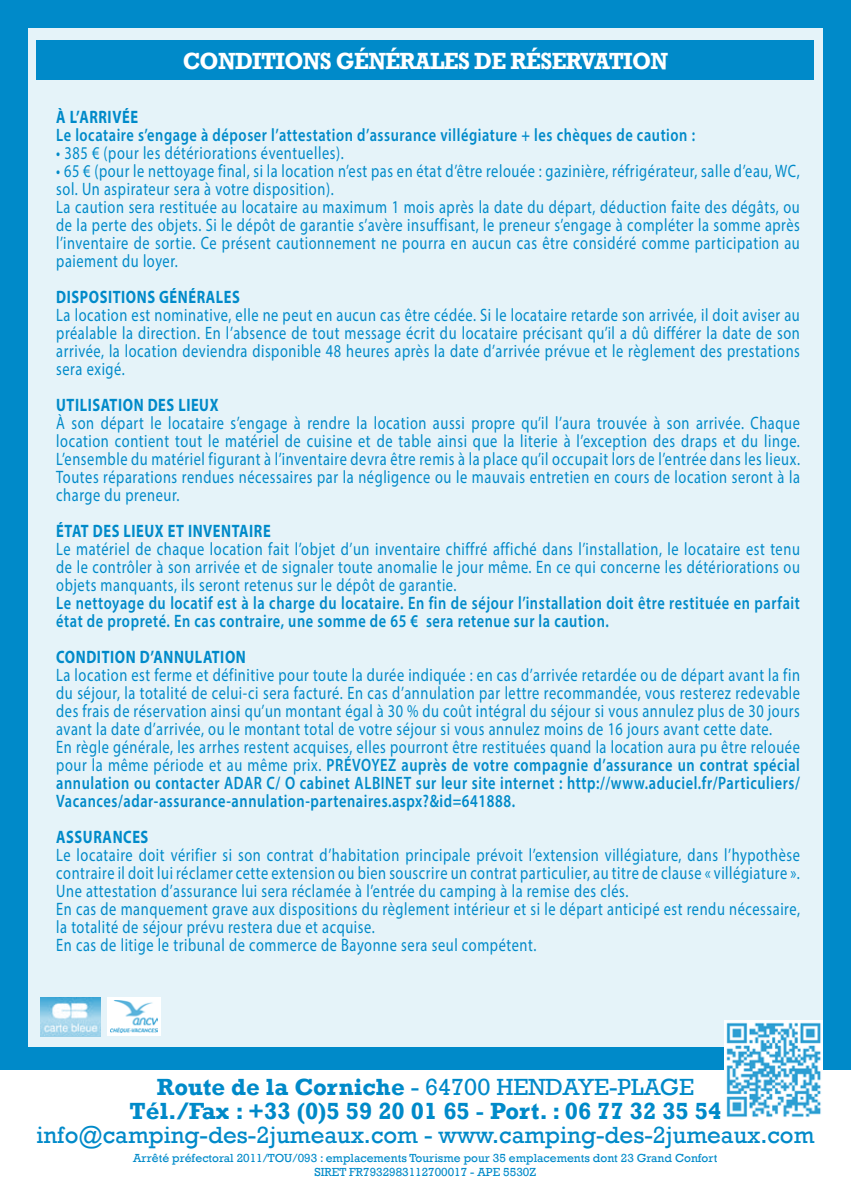
<style>
.page{position:relative;width:851px;height:1191px;background:#fff}
.page>*{position:absolute;margin:0;border:0;box-sizing:border-box;transform-origin:0 0}
.t1{font:700 24px/24px "Rockwell";color:#008ac9;text-align:center}
.t2{font:24px "Rockwell";color:#008ac9}
.t3{font:700 24px "Rockwell";letter-spacing:-.03em;color:#fff;scale:.93 1}
.t4{font:18px/18px "Myriad Pro";letter-spacing:.04em;color:#008ac9;scale:.8 1}
.t5{font:600 18px/18px "Myriad Pro";letter-spacing:.04em;color:#008ac9;scale:.8 1}
.t6{font:700 18px "Myriad Pro";letter-spacing:.04em;color:#008ac9;scale:.8 1}
.t7{font:12px/14.4px "Rockwell";color:#008ac9;text-align:center}
.s1{font-weight:600}
.s2{font-weight:400}
</style>
<div class="page">
<div style="left:0;top:0;width:850px;height:1069px;background:#008ac9"></div>
<div style="left:28px;top:28px;width:794px;height:1018px;background:#e5f3f9"></div>
<img style="left:40px;top:997px;width:61px;height:39px">
<div style="left:107px;top:997px;width:54px;height:39px;background:#fff"></div>
<img style="left:110px;top:1001px;width:47px;height:31px">
<div style="left:37px;top:40px;width:777px;height:39px;background:#008ac9"></div>
<img style="left:724px;top:1020px;width:98px;height:97px">
<h1 class="t3" style="left:183px;top:46px;width:523px">CONDITIONS GÉNÉRALES DE RÉSERVATION</h1>
<p class="t6" style="left:56px;top:105px;width:104px">À L’ARRIVÉE</p>
<p class="t5" style="left:56px;top:126px;width:799px">Le locataire s’engage à déposer l’attestation d’assurance villégiature + les chèques de caution :</p>
<p class="t4" style="left:56px;top:144px;width:361px">• 385 € (pour les détériorations éventuelles).</p>
<p class="t4" style="left:56px;top:162px;width:930px">• 65 € (pour le nettoyage final, si la location n’est pas en état d’être relouée : gazinière, réfrigérateur, salle d’eau, WC, sol. Un aspirateur sera à votre disposition).<br>La caution sera restituée au locataire au maximum 1 mois après la date du départ, déduction faite des dégâts, ou de la perte des objets. Si le dépôt de garantie s’avère insuffisant, le preneur s’engage à compléter la somme après l’inventaire de sortie. Ce présent cautionnement ne pourra en aucun cas être considéré comme participation au paiement du loyer.</p>
<p class="t6" style="left:56px;top:285px;width:231px">DISPOSITIONS GÉNÉRALES</p>
<p class="t4" style="left:56px;top:306px;width:931px;text-align:justify">La location est nominative, elle ne peut en aucun cas être cédée. Si le locataire retarde son arrivée, il doit aviser au préalable la direction. En l’absence de tout message écrit du locataire précisant qu’il a dû différer la date de son arrivée, la location deviendra disponible 48 heures après la date d’arrivée prévue et le règlement des prestations sera exigé.</p>
<p class="t6" style="left:56px;top:393px;width:204px">UTILISATION DES LIEUX</p>
<p class="t4" style="left:56px;top:414px;width:931px;text-align:justify">À son départ le locataire s’engage à rendre la location aussi propre qu’il l’aura trouvée à son arrivée. Chaque location contient tout le matériel de cuisine et de table ainsi que la literie à l’exception des draps et du linge.<br>L’ensemble du matériel figurant à l’inventaire devra être remis à la place qu’il occupait lors de l’entrée dans les lieux.<br>Toutes réparations rendues nécessaires par la négligence ou le mauvais entretien en cours de location seront à la charge du preneur.</p>
<p class="t6" style="left:56px;top:519px;width:269px">ÉTAT DES LIEUX ET INVENTAIRE</p>
<p class="t4" style="left:56px;top:540px;width:931px;text-align:justify">Le matériel de chaque location fait l’objet d’un inventaire chiffré affiché dans l’installation, le locataire est tenu de le contrôler à son arrivée et de signaler toute anomalie le jour même. En ce qui concerne les détériorations ou objets manquants, ils seront retenus sur le dépôt de garantie.</p>
<p class="t5" style="left:56px;top:594px;width:930px">Le nettoyage du locatif est à la charge du locataire. En fin de séjour l’installation doit être restituée en parfait état de propreté. En cas contraire, une somme de 65 € sera retenue sur la caution.</p>
<p class="t6" style="left:56px;top:645px;width:238px">CONDITION D’ANNULATION</p>
<p class="t4" style="left:56px;top:666px;width:931px">La location est ferme et définitive pour toute la durée indiquée : en cas d’arrivée retardée ou de départ avant la fin du séjour, la totalité de celui-ci sera facturé. En cas d’annulation par lettre recommandée, vous resterez redevable des frais de réservation ainsi qu’un montant égal à 30 % du coût intégral du séjour si vous annulez plus de 30 jours avant la date d’arrivée, ou le montant total de votre séjour si vous annulez moins de 16 jours avant cette date.<br>En règle générale, les arrhes restent acquises, elles pourront être restituées quand la location aura pu être relouée pour la même période et au même prix. <span class="s1">PRÉVOYEZ auprès de votre compagnie d’assurance un contrat spécial annulation ou contacter ADAR C/ O cabinet ALBINET sur leur site internet : http://www.aduciel.fr/Particuliers/ Vacances/adar-assurance-annulation-partenaires.aspx?&amp;id=641888.</span></p>
<p class="t6" style="left:56px;top:825px;width:117px">ASSURANCES</p>
<p class="t4" style="left:56px;top:846px;width:931px">Le locataire doit vérifier si son contrat d’habitation principale prévoit l’extension villégiature, dans l’hypothèse contraire il doit lui réclamer cette extension ou bien souscrire un contrat particulier, au titre de clause « villégiature ».<br>Une attestation d’assurance lui sera réclamée à l’entrée du camping à la remise des clés.<br>En cas de manquement grave aux dispositions du règlement intérieur et si le départ anticipé est rendu nécessaire, la totalité de séjour prévu restera due et acquise.<br>En cas de litige le tribunal de commerce de Bayonne sera seul compétent.</p>
<h1 class="t1" style="left:130px;top:1075px;width:593px">Route de la Corniche <span class="s2">- 64700 HENDAYE-PLAGE<br></span>Tél./Fax : +33 (0)5 59 20 01 65 - Port. : 06 77 32 35 54</h1>
<h1 class="t2" style="left:36px;top:1121px;width:779px">info@camping-des-2jumeaux.com - www.camping-des-2jumeaux.com</h1>
<p class="t7" style="left:133px;top:1150px;width:585px">Arrêté préfectoral 2011/TOU/093 : emplacements Tourisme pour 35 emplacements dont 23 Grand Confort<br>SIRET FR7932983112700017 - APE 5530Z</p>
</div>
